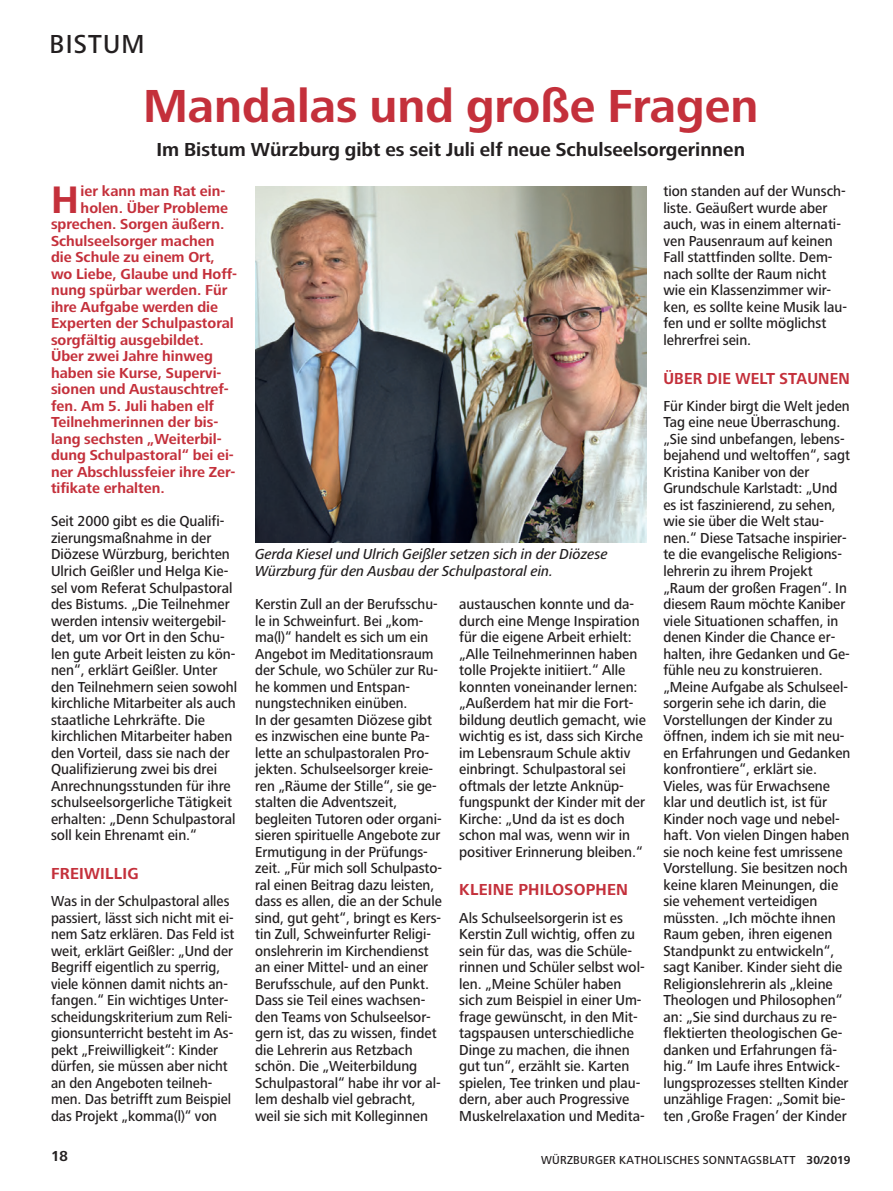
<style>
.page{position:relative;width:893px;height:1191px;background:#fff}
.page>*{position:absolute;margin:0;border:0;box-sizing:border-box;transform-origin:0 0}
.t1{font:700 48px "Frutiger Next LT";color:#c4303b}
.t2{font:700 39.75px "Frutiger Next LT";color:#c4303b}
.t3{font:500 27px "Frutiger Next LT";letter-spacing:.05em;color:#231f20;scale:.95 1}
.t4{font:700 19.5px "Frutiger Next LT";color:#231f20}
.t5{font:700 16.5px "Frutiger Next LT";letter-spacing:.015em;color:#c4303b}
.t6{font:700 16.5px "Frutiger Next LT";letter-spacing:.015em;color:#c4303b;scale:.93 1}
.t7{font:500 15px/16.5px "Frutiger Next LT";color:#231f20;scale:.95 1}
.t8{font:500 15px/16.5px "Frutiger Next LT";color:#231f20;scale:.93 1}
.t9{font:500 15px/16.5px "Frutiger Next LT";color:#231f20;scale:.94 1}
.t10{font:700 15px "Frutiger Next LT";color:#c4303b}
.t11{font:italic 500 15px/16.5px "Frutiger Next LT";color:#231f20;scale:.95 1}
.t12{font:700 15px "Frutiger Next LT";color:#231f20;scale:.95 1}
.t13{font:500 12px "Frutiger Next LT";letter-spacing:.025em;color:#231f20;scale:.95 1}
.s1{font-weight:700}
</style>
<div class="page">
<img style="left:255px;top:186px;width:391px;height:357px">
<h3 class="t3" style="left:50px;top:29px;width:102px">BISTUM</h3>
<h1 class="t1" style="left:143px;top:79px;width:617px">Mandalas und große Fragen</h1>
<h3 class="t4" style="left:156px;top:138px;width:590px">Im Bistum Würzburg gibt es seit Juli elf neue Schulseelsorgerinnen</h3>
<h2 class="t2" style="left:51px;top:177px;width:29px">H</h2>
<p class="t10" style="left:81px;top:183px;width:146px">ier kann man Rat ein-</p>
<p class="t10" style="left:81px;top:199px;width:149px">holen. Über Probleme</p>
<p class="t10" style="left:51px;top:216px;width:175px">sprechen. Sorgen äußern.</p>
<p class="t10" style="left:51px;top:232px;width:165px">Schulseelsorger machen</p>
<p class="t10" style="left:51px;top:249px;width:165px">die Schule zu einem Ort,</p>
<p class="t10" style="left:51px;top:265px;width:188px">wo Liebe, Glaube und Hoff-</p>
<p class="t10" style="left:51px;top:282px;width:178px">nung spürbar werden. Für</p>
<p class="t10" style="left:51px;top:298px;width:169px">ihre Aufgabe werden die</p>
<p class="t10" style="left:51px;top:315px;width:184px">Experten der Schulpastoral</p>
<p class="t10" style="left:51px;top:331px;width:154px">sorgfältig ausgebildet.</p>
<p class="t10" style="left:51px;top:348px;width:163px">Über zwei Jahre hinweg</p>
<p class="t10" style="left:51px;top:364px;width:172px">haben sie Kurse, Supervi-</p>
<p class="t10" style="left:51px;top:381px;width:179px">sionen und Austauschtref-</p>
<p class="t10" style="left:51px;top:397px;width:165px">fen. Am 5. Juli haben elf</p>
<p class="t10" style="left:51px;top:414px;width:169px">Teilnehmerinnen der bis-</p>
<p class="t10" style="left:51px;top:430px;width:172px">lang sechsten „Weiterbil-</p>
<p class="t10" style="left:51px;top:447px;width:184px">dung Schulpastoral“ bei ei-</p>
<p class="t10" style="left:51px;top:463px;width:186px">ner Abschlussfeier ihre Zer-</p>
<p class="t10" style="left:51px;top:480px;width:115px">tifikate erhalten.</p>
<p class="t7" style="left:51px;top:513px;width:198px">Seit 2000 gibt es die Qualifi&shy;zierungsmaßnahme in der<br>Diözese Würzburg, berichten<br>Ulrich Geißler und Helga Kie&shy;sel vom Referat Schulpastoral des Bistums. „Die Teilnehmer werden intensiv weitergebil&shy;det, um vor Ort in den Schu&shy;len gute Arbeit leisten zu kön&shy;nen“, erklärt Geißler. Unter den Teilnehmern seien sowohl kirchliche Mitarbeiter als auch staatliche Lehrkräfte. Die kirchlichen Mitarbeiter haben den Vorteil, dass sie nach der<br>Qualifizierung zwei bis drei<br>Anrechnungsstunden für ihre schulseelsorgerliche Tätigkeit erhalten: „Denn Schulpastoral soll kein Ehrenamt ein.“</p>
<p class="t5" style="left:51px;top:864px;width:89px">FREIWILLIG</p>
<p class="t8" style="left:51px;top:893px;width:199px">Was in der Schulpastoral alles passiert, lässt sich nicht mit ei&shy;nem Satz erklären. Das Feld ist weit, erklärt Geißler: „Und der<br>Begriff eigentlich zu sperrig, viele können damit nichts an&shy;fangen.“ Ein wichtiges Unter&shy;scheidungskriterium zum Reli&shy;gionsunterricht besteht im As&shy;pekt „Freiwilligkeit“: Kinder dürfen, sie müssen aber nicht an den Angeboten teilneh&shy;men. Das betrifft zum Beispiel das Projekt „komma(l)“ von</p>
<p class="t11" style="left:255px;top:546px;width:373px">Gerda Kiesel und Ulrich Geißler setzen sich in der Diözese<br>Würzburg für den Ausbau der Schulpastoral ein.</p>
<p class="t8" style="left:255px;top:596px;width:203px">Kerstin Zull an der Berufsschu&shy;le in Schweinfurt. Bei „kom&shy;ma(l)“ handelt es sich um ein<br>Angebot im Meditationsraum der Schule, wo Schüler zur Ru&shy;he kommen und Entspan&shy;nungstechniken einüben.<br>In der gesamten Diözese gibt es inzwischen eine bunte Pa&shy;lette an schulpastoralen Pro&shy;jekten. Schulseelsorger kreie&shy;ren „Räume der Stille“, sie ge&shy;stalten die Adventszeit, begleiten Tutoren oder organi&shy;sieren spirituelle Angebote zur<br>Ermutigung in der Prüfungs&shy;zeit. „Für mich soll Schulpasto&shy;ral einen Beitrag dazu leisten, dass es allen, die an der Schule sind, gut geht“, bringt es Kers&shy;tin Zull, Schweinfurter Religi&shy;onslehrerin im Kirchendienst an einer Mittel- und an einer<br>Berufsschule, auf den Punkt.<br>Dass sie Teil eines wachsen&shy;den Teams von Schulseelsor&shy;gern ist, das zu wissen, findet die Lehrerin aus Retzbach schön. Die „Weiterbildung<br>Schulpastoral“ habe ihr vor al&shy;lem deshalb viel gebracht, weil sie sich mit Kolleginnen</p>
<p class="t7" style="left:459px;top:596px;width:198px">austauschen konnte und da&shy;durch eine Menge Inspiration für die eigene Arbeit erhielt: „Alle Teilnehmerinnen haben tolle Projekte initiiert.“ Alle konnten voneinander lernen: „Außerdem hat mir die Fort&shy;bildung deutlich gemacht, wie wichtig es ist, dass sich Kirche im Lebensraum Schule aktiv einbringt. Schulpastoral sei oftmals der letzte Anknüp&shy;fungspunkt der Kinder mit der<br>Kirche: „Und da ist es doch schon mal was, wenn wir in positiver Erinnerung bleiben.“</p>
<p class="t5" style="left:459px;top:880px;width:170px">KLEINE PHILOSOPHEN</p>
<p class="t7" style="left:459px;top:909px;width:197px">Als Schulseelsorgerin ist es<br>Kerstin Zull wichtig, offen zu sein für das, was die Schüle&shy;rinnen und Schüler selbst wol&shy;len. „Meine Schüler haben sich zum Beispiel in einer Um&shy;frage gewünscht, in den Mit&shy;tagspausen unterschiedliche<br>Dinge zu machen, die ihnen gut tun“, erzählt sie. Karten spielen, Tee trinken und plau&shy;dern, aber auch Progressive<br>Muskelrelaxation und Medita-</p>
<p class="t7" style="left:663px;top:183px;width:195px">tion standen auf der Wunsch&shy;liste. Geäußert wurde aber auch, was in einem alternati&shy;ven Pausenraum auf keinen<br>Fall stattfinden sollte. Dem&shy;nach sollte der Raum nicht wie ein Klassenzimmer wir&shy;ken, es sollte keine Musik lau&shy;fen und er sollte möglichst lehrerfrei sein.</p>
<p class="t6" style="left:663px;top:369px;width:202px">ÜBER DIE WELT STAUNEN</p>
<p class="t9" style="left:663px;top:398px;width:200px">Für Kinder birgt die Welt jeden<br>Tag eine neue Überraschung. „Sie sind unbefangen, lebens&shy;bejahend und weltoffen“, sagt<br>Kristina Kaniber von der<br>Grundschule Karlstadt: „Und es ist faszinierend, zu sehen, wie sie über die Welt stau&shy;nen.“ Diese Tatsache inspirier&shy;te die evangelische Religions&shy;lehrerin zu ihrem Projekt „Raum der großen Fragen“. In diesem Raum möchte Kaniber viele Situationen schaffen, in denen Kinder die Chance er&shy;halten, ihre Gedanken und Ge&shy;fühle neu zu konstruieren. „Meine Aufgabe als Schulseel&shy;sorgerin sehe ich darin, die<br>Vorstellungen der Kinder zu öffnen, indem ich sie mit neu&shy;en Erfahrungen und Gedanken konfrontiere“, erklärt sie.<br>Vieles, was für Erwachsene klar und deutlich ist, ist für<br>Kinder noch vage und nebel&shy;haft. Von vielen Dingen haben sie noch keine fest umrissene<br>Vorstellung. Sie besitzen noch keine klaren Meinungen, die sie vehement verteidigen müssten. „Ich möchte ihnen<br>Raum geben, ihren eigenen<br>Standpunkt zu entwickeln“, sagt Kaniber. Kinder sieht die<br>Religionslehrerin als „kleine<br>Theologen und Philosophen“ an: „Sie sind durchaus zu re&shy;flektierten theologischen Ge&shy;danken und Erfahrungen fä&shy;hig.“ Im Laufe ihres Entwick&shy;lungsprozesses stellten Kinder unzählige Fragen: „Somit bie&shy;ten ,Große Fragen’ der Kinder</p>
<p class="t12" style="left:51px;top:1147px;width:19px">18</p>
<p class="t13" style="left:541px;top:1153px;width:327px">WÜRZBURGER KATHOLISCHES SONNTAGSBLATT <span class="s1">30/2019</span></p>
</div>
